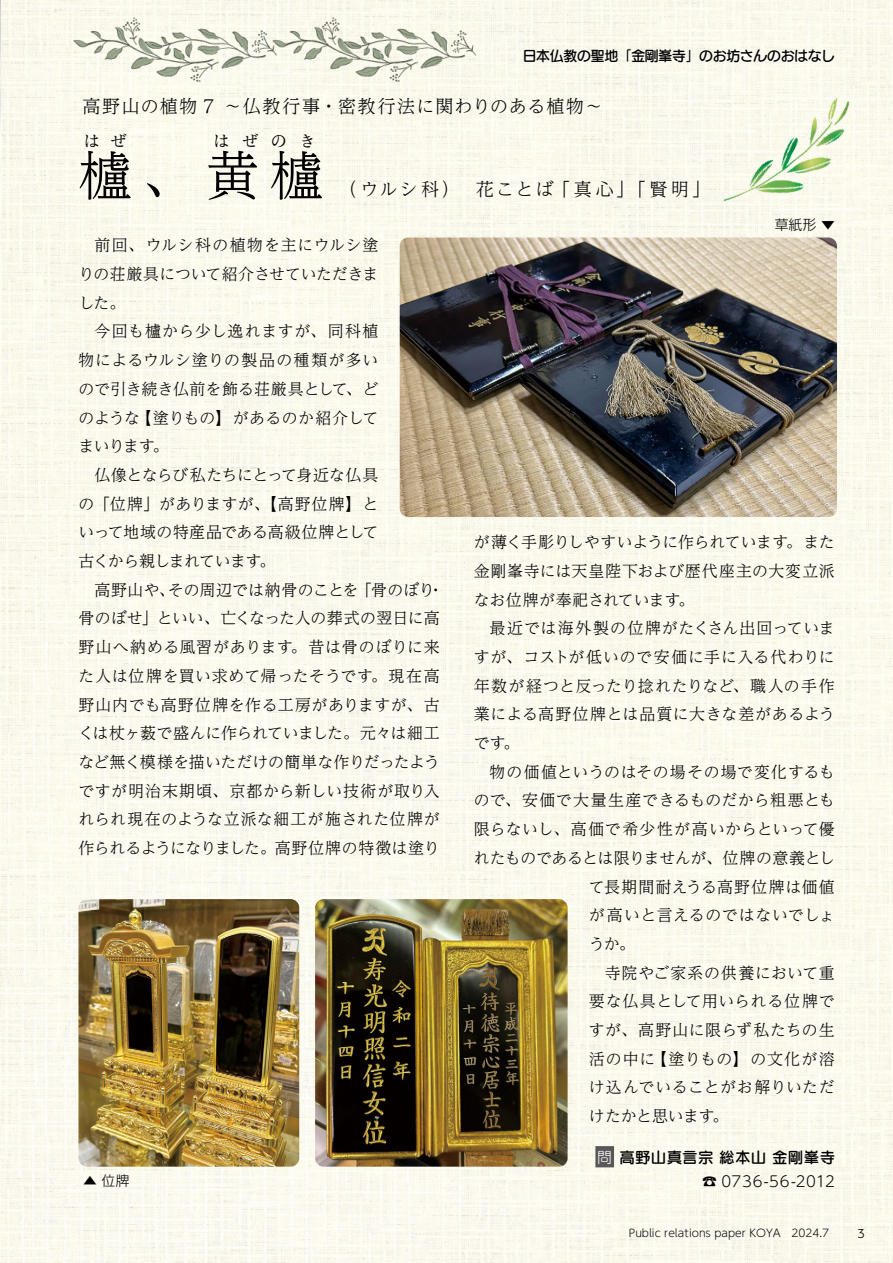
<style>
.page{position:relative;width:893px;height:1263px;background:#fbfaee}
.page>*{position:absolute;margin:0;border:0;box-sizing:border-box;transform-origin:0 0}
.t1{font:300 53.1px "UD Reimin Pr 6 N";color:#000}
.t2{font:300 18px "UD Reimin Pr 6 N";letter-spacing:.08em;color:#000}
.t3{font:300 18px "UD Reimin Pr 6 N";letter-spacing:.135em;color:#000}
.t4{font:300 15.9px/28.7px "UD Reimin Pr 6 N";letter-spacing:.02em;color:#000;text-align:justify}
.t5{font:300 15.9px "UD Reimin Pr 6 N";letter-spacing:.04em;color:#000}
.t6{font:300 15.9px "UD Reimin Pr 6 N";letter-spacing:.05em;color:#000}
.t7{font:300 15.9px "UD Reimin Pr 6 N";letter-spacing:-.02em;color:#000}
.t8{font:300 15.9px "UD Reimin Pr 6 N";letter-spacing:.045em;color:#000}
.t9{font:300 15.9px "UD Reimin Pr 6 N";letter-spacing:.06em;color:#000}
.t10{font:300 15.9px "UD Reimin Pr 6 N";letter-spacing:-.01em;color:#000}
.t11{font:14.85px "UD Marugo Large Pr 6 N DB";letter-spacing:.06em;color:#000}
.t12{font:300 14.85px "UD Shin M Go Pr 6 N";letter-spacing:.03em;color:#000}
.t13{font:13.8px "UD Marugo Large Pr 6 N DB";letter-spacing:-.015em;color:#000}
.t14{font:300 13.8px "UD Shin Go Pr 6 N";color:#000}
.t15{font:12.75px "Ariana Pro";color:#000}
.t16{font:300 10.65px "UD Shin M Go Pr 6 N";color:#000}
.s1{font-family:"UD Shin M Go Pr 6 N";font-weight:300;color:#fff}
</style>
<div class="page">
<img style="left:49px;top:0;width:474px;height:110px">
<div style="left:525px;top:50px;width:311px;height:14px;background:#fcfbf2"></div>
<img style="left:693px;top:53px;width:200px;height:216px">
<img style="left:400px;top:237px;width:437px;height:280px">
<div style="left:595px;top:1146px;width:19px;height:21px;background:#595757"></div>
<img style="left:78px;top:899px;width:221px;height:268px">
<img style="left:315px;top:899px;width:253px;height:268px">
<p class="t13" style="left:523px;top:48px;width:314px">日本仏教の聖地「金剛峯寺」のお坊さんのおはなし</p>
<p class="t2" style="left:83px;top:91px;width:541px">高野山の植物 7 ～仏教行事・密教行法に関わりのある植物～　</p>
<p class="t4" style="left:84px;top:126px;width:44px">は ぜ</p>
<p class="t4" style="left:213px;top:126px;width:104px">はぜのき</p>
<h1 class="t1" style="left:78px;top:132px;width:246px">櫨、黄櫨</h1>
<p class="t3" style="left:339px;top:174px;width:373px">（ウルシ科）　花ことば「真心」「賢明」</p>
<p class="t14" style="left:775px;top:213px;width:62px">草紙形 ▼</p>
<p class="t4" style="left:78px;top:230px;width:301px;text-indent:16px">前回、ウルシ科の植物を主にウルシ塗りの荘厳具について紹介させていただきました。</p>
<p class="t4" style="left:78px;top:316px;width:301px;text-indent:16px">今回も櫨から少し逸れますが、同科植物によるウルシ塗りの製品の種類が多いので引き続き仏前を飾る荘厳具として、どのような【塗りもの】があるのか紹介してまいります。</p>
<p class="t4" style="left:78px;top:460px;width:301px;text-indent:16px">仏像とならび私たちにとって身近な仏具の｢位牌｣がありますが、【高野位牌】といって地域の特産品である高級位牌として古くから親しまれています。</p>
<p class="t4" style="left:78px;top:575px;width:367px;text-align:left;text-indent:16px">高野山や、その周辺では納骨のことを｢骨のぼり・骨のぼせ｣といい、亡くなった人の葬式の翌日に高野山へ納める風習があります。昔は骨のぼりに来た人は位牌を買い求めて帰ったそうです。現在高野山内でも高野位牌を作る工房がありますが、古くは杖ヶ薮で盛んに作られていました。元々は細工など無く模様を描いただけの簡単な作りだったようですが明治末期頃、京都から新しい技術が取り入れられ現在のような立派な細工が施された位牌が作られるようになりました。高野位牌の特徴は塗り</p>
<p class="t14" style="left:83px;top:1169px;width:48px">▲ 位牌</p>
<p class="t4" style="left:474px;top:527px;width:363px">が薄く手彫りしやすいように作られています。また金剛峯寺には天皇陛下および歴代座主の大変立派なお位牌が奉祀されています。</p>
<p class="t4" style="left:474px;top:613px;width:363px;text-indent:16px">最近では海外製の位牌がたくさん出回っていますが、コストが低いので安価に手に入る代わりに年数が経つと反ったり捻れたりなど、職人の手作業による高野位牌とは品質に大きな差があるようです。</p>
<p class="t8" style="left:490px;top:759px;width:347px">物の価値というのはその場その場で変化するも</p>
<p class="t4" style="left:474px;top:785px;width:363px">ので、安価で大量生産できるものだから粗悪とも</p>
<p class="t4" style="left:474px;top:814px;width:363px">限らないし、高価で希少性が高いからといって優</p>
<p class="t7" style="left:474px;top:845px;width:363px">れたものであるとは限りませんが、位牌の意義とし</p>
<p class="t9" style="left:589px;top:873px;width:248px">て長期間耐えうる高野位牌は価値</p>
<p class="t4" style="left:589px;top:900px;width:248px">が高いと言えるのではないでしょ</p>
<p class="t4" style="left:589px;top:929px;width:64px">うか。　</p>
<p class="t6" style="left:605px;top:960px;width:232px">寺院やご家系の供養において重</p>
<p class="t5" style="left:589px;top:988px;width:248px">要な仏具として用いられる位牌で</p>
<p class="t4" style="left:589px;top:1015px;width:248px">すが、高野山に限らず私たちの生</p>
<p class="t6" style="left:589px;top:1046px;width:248px">活の中に【塗りもの】の文化が溶</p>
<p class="t5" style="left:589px;top:1074px;width:248px">け込んでいることがお解りいただ</p>
<p class="t10" style="left:589px;top:1103px;width:141px">けたかと思います。</p>
<p class="t11" style="left:597px;top:1149px;width:239px"><span class="s1">問</span>高野山真言宗 総本山 金剛峯寺</p>
<p class="t12" style="left:702px;top:1169px;width:134px">☎ 0736-56-2012</p>
<p class="t16" style="left:629px;top:1224px;width:202px">Public relations paper KOYA　2024.7</p>
<p class="t15" style="left:857px;top:1224px;width:9px">3</p>
</div>
